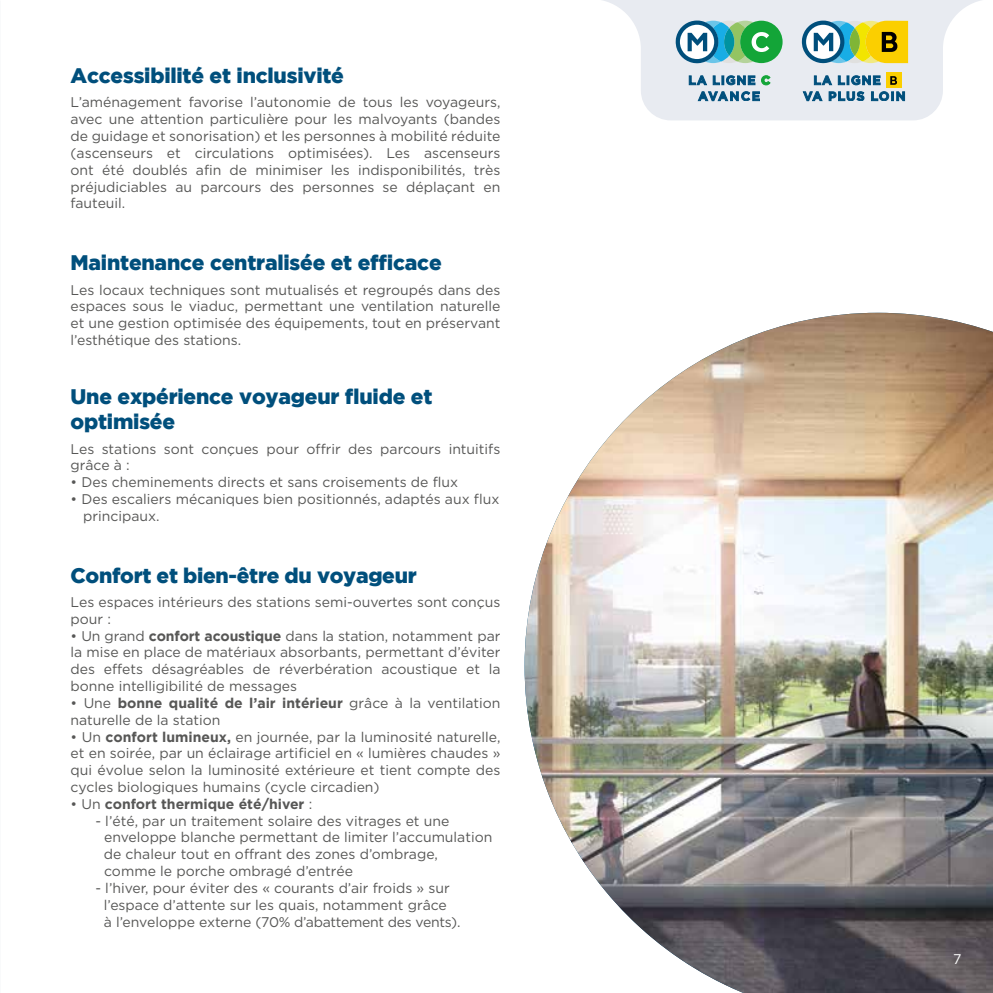
<style>
.page{position:relative;width:993px;height:993px;background:#fff}
.page>*{position:absolute;margin:0;border:0;box-sizing:border-box;transform-origin:0 0}
.t1{font:900 21px/25.2px "Gotham";letter-spacing:-.01em;color:#004f7c}
.t2{font:14px/16.8px "Gotham";color:#575756}
.t3{font:700 14px "Gotham";color:#575756}
.t4{font:14px "Gotham";color:#fff}
.s1{font-weight:700}
.s2{font-weight:400}
</style>
<div class="page">
<svg style="left:602px;top:0;width:379px;height:120px;fill:#e8ebf1"></svg>
<div style="left:885px;top:72px;width:16px;height:16px;background:#fbcf00"></div>
<svg style="left:890px;top:76px;width:6px;height:9px"></svg>
<svg style="left:801px;top:21px;width:106px;height:42px;background:#a9b76d"></svg>
<svg style="left:675px;top:21px;width:107px;height:42px"></svg>
<svg style="left:813px;top:76px;width:18px;height:9px"></svg>
<svg style="left:837px;top:75px;width:43px;height:10px"></svg>
<svg style="left:802px;top:91px;width:20px;height:10px"></svg>
<svg style="left:828px;top:91px;width:35px;height:10px"></svg>
<svg style="left:871px;top:91px;width:33px;height:10px"></svg>
<svg style="left:688px;top:76px;width:18px;height:9px"></svg>
<svg style="left:712px;top:75px;width:43px;height:10px"></svg>
<svg style="left:761px;top:75px;width:9px;height:10px"></svg>
<svg style="left:697px;top:91px;width:62px;height:10px"></svg>
<img style="left:524px;top:313px;width:468px;height:679px">
<h1 class="t1" style="left:71px;top:62px;width:275px">Accessibilité et inclusivité</h1>
<p class="t2" style="left:71px;top:94px;width:431px;text-align:justify">L’aménagement favorise l’autonomie de tous les voyageurs, avec une attention particulière pour les malvoyants (bandes de guidage et sonorisation) et les personnes à mobilité réduite (ascenseurs et circulations optimisées). Les ascenseurs ont été doublés afin de minimiser les indisponibilités, très préjudiciables au parcours des personnes se déplaçant en fauteuil.</p>
<h1 class="t1" style="left:71px;top:249px;width:372px">Maintenance centralisée et efficace</h1>
<p class="t2" style="left:71px;top:281px;width:431px;text-align:justify">Les locaux techniques sont mutualisés et regroupés dans des espaces sous le viaduc, permettant une ventilation naturelle et une gestion optimisée des équipements, tout en préservant l’esthétique des stations.</p>
<h1 class="t1" style="left:71px;top:383px;width:363px">Une expérience voyageur fluide et optimisée</h1>
<p class="t2" style="left:71px;top:440px;width:431px">Les stations sont conçues pour offrir des parcours intuitifs grâce à :</p>
<p class="t2" style="left:71px;top:473px;width:389px">• Des cheminements directs et sans croisements de flux</p>
<p class="t2" style="left:83px;top:490px;width:417px;text-indent:-13px">• Des escaliers mécaniques bien positionnés, adaptés aux flux principaux.</p>
<h1 class="t1" style="left:71px;top:561px;width:347px">Confort et bien-être du voyageur</h1>
<p class="t2" style="left:71px;top:593px;width:431px">Les espaces intérieurs des stations semi-ouvertes sont conçus pour :</p>
<p class="t2" style="left:71px;top:626px;width:431px;text-align:justify">• Un grand <span class="s1">confort acoustique</span> dans la station, notamment par la mise en place de matériaux absorbants, permettant d’éviter des effets désagréables de réverbération acoustique et la bonne intelligibilité de messages</p>
<p class="t2" style="left:71px;top:694px;width:431px">• Une <span class="s1">bonne qualité de l’air intérieur</span> grâce à la ventilation naturelle de la station</p>
<p class="t2" style="left:71px;top:727px;width:431px;text-align:justify">• Un <span class="s1">confort lumineux,</span> en journée, par la luminosité naturelle, et en soirée, par un éclairage artificiel en « lumières chaudes » qui évolue selon la luminosité extérieure et tient compte des cycles biologiques humains (cycle circadien)</p>
<p class="t3" style="left:71px;top:795px;width:243px"><span class="s2">• Un</span> confort thermique été/hiver <span class="s2">:</span></p>
<p class="t2" style="left:104px;top:811px;width:390px;text-indent:-8px">- l’été, par un traitement solaire des vitrages et une enveloppe blanche permettant de limiter l’accumulation de chaleur tout en offrant des zones d’ombrage, comme le porche ombragé d’entrée</p>
<p class="t2" style="left:104px;top:878px;width:358px;text-indent:-8px">- l’hiver, pour éviter des « courants d’air froids » sur l’espace d’attente sur les quais, notamment grâce<br>à l’enveloppe externe (70% d’abattement des vents).</p>
<p class="t4" style="left:952px;top:950px;width:10px">7</p>
</div>
